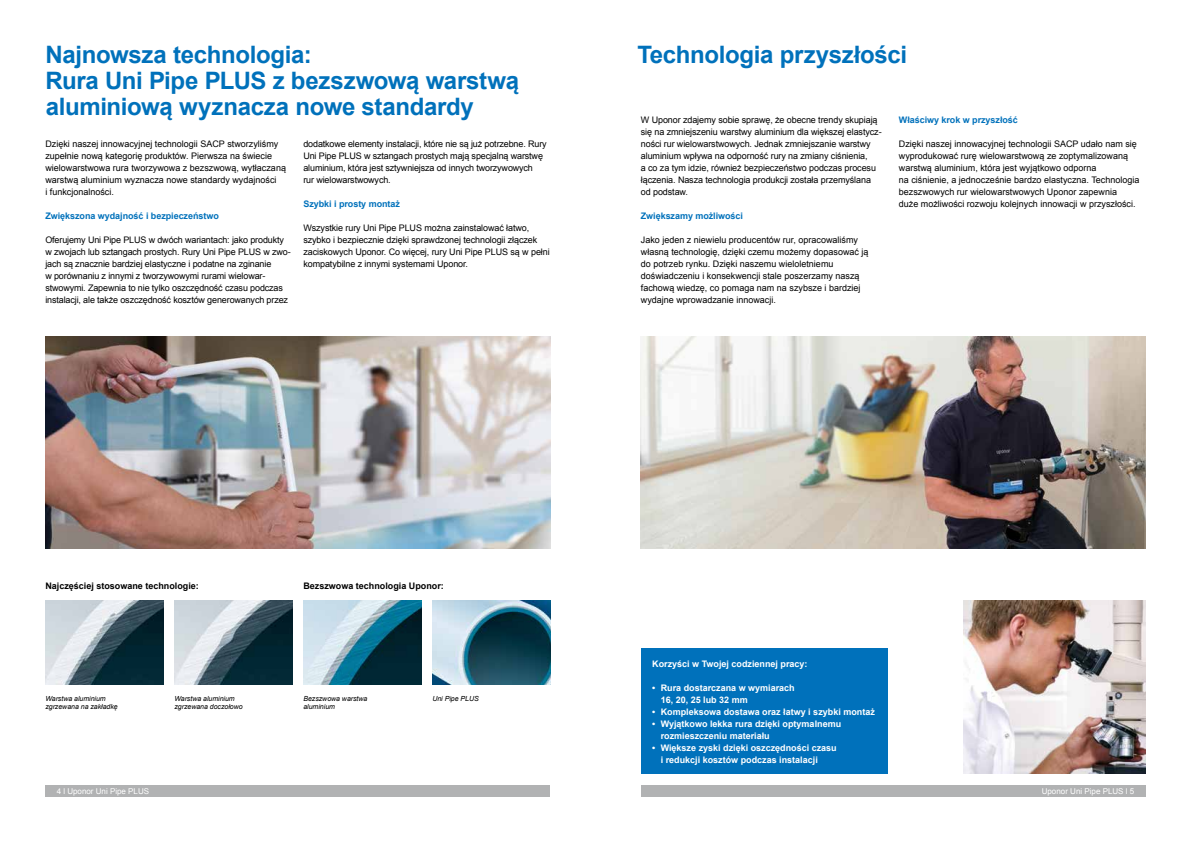
<style>
.page{position:relative;width:1191px;height:842px;background:#fff}
.page>*{position:absolute;margin:0;border:0;box-sizing:border-box;transform-origin:0 0}
.t1{font:700 24px/26px "Arial";letter-spacing:-.015em;color:#0071bb}
.t2{font:9px/12px "Arial";letter-spacing:-.01em;color:#000}
.t3{font:700 9px/12px "Arial";color:#fff}
.t4{font:700 9px "Arial";letter-spacing:-.005em;color:#0071bb}
.t5{font:700 9px "Arial";color:#000}
.t6{font:8px "Arial";color:#fff}
.t7{font:italic 7px/8px "Arial";letter-spacing:-.005em;color:#000}
</style>
<div class="page">
<img style="left:641px;top:337px;width:504px;height:211px">
<img style="left:45px;top:337px;width:505px;height:211px">
<div style="left:45px;top:785px;width:505px;height:12px;background:#b1b2b3"></div>
<div style="left:641px;top:785px;width:504px;height:12px;background:#b1b2b3"></div>
<img style="left:45px;top:600px;width:118px;height:84px">
<img style="left:174px;top:600px;width:118px;height:84px">
<img style="left:303px;top:600px;width:118px;height:84px">
<img style="left:432px;top:600px;width:118px;height:84px">
<div style="left:641px;top:649px;width:246px;height:125px;background:#0071bb"></div>
<img style="left:963px;top:600px;width:182px;height:174px">
<h1 class="t1" style="left:46px;top:42px;width:475px">Najnowsza technologia:<br>Rura Uni Pipe PLUS z bezszwową warstwą aluminiową wyznacza nowe standardy</h1>
<p class="t2" style="left:45px;top:138px;width:242px">Dzięki naszej innowacyjnej technologii SACP stworzyliśmy zupełnie nową kategorię produktów. Pierwsza na świecie wielowarstwowa rura tworzywowa z bezszwową, wytłaczaną warstwą aluminium wyznacza nowe standardy wydajności<br>i funkcjonalności.</p>
<p class="t4" style="left:45px;top:210px;width:175px">Zwiększona wydajność i bezpieczeństwo</p>
<p class="t2" style="left:45px;top:234px;width:247px">Oferujemy Uni Pipe PLUS w dwóch wariantach: jako produkty w zwojach lub sztangach prostych. Rury Uni Pipe PLUS w zwo&shy;jach są znacznie bardziej elastyczne i podatne na zginanie<br>w porównaniu z innymi z tworzywowymi rurami wielowar&shy;stwowymi. Zapewnia to nie tylko oszczędność czasu podczas instalacji, ale także oszczędność kosztów generowanych przez</p>
<p class="t2" style="left:303px;top:138px;width:245px">dodatkowe elementy instalacji, które nie są już potrzebne. Rury Uni Pipe PLUS w sztangach prostych mają specjalną warstwę aluminium, która jest sztywniejsza od innych tworzywowych<br>rur wielowarstwowych.</p>
<p class="t4" style="left:303px;top:198px;width:98px">Szybki i prosty montaż</p>
<p class="t2" style="left:303px;top:222px;width:248px">Wszystkie rury Uni Pipe PLUS można zainstalować łatwo, szybko i bezpiecznie dzięki sprawdzonej technologii złączek zaciskowych Uponor. Co więcej, rury Uni Pipe PLUS są w pełni kompatybilne z innymi systemami Uponor.</p>
<h1 class="t1" style="left:637px;top:42px;width:271px">Technologia przyszłości</h1>
<p class="t2" style="left:641px;top:114px;width:242px">W Uponor zdajemy sobie sprawę, że obecne trendy skupiają się na zmniejszeniu warstwy aluminium dla większej elastycz&shy;ności rur wielowarstwowych. Jednak zmniejszanie warstwy aluminium wpływa na odporność rury na zmiany ciśnienia,<br>a co za tym idzie, również bezpieczeństwo podczas procesu łączenia. Nasza technologia produkcji została przemyślana od podstaw.</p>
<p class="t4" style="left:641px;top:210px;width:104px">Zwiększamy możliwości</p>
<p class="t2" style="left:641px;top:234px;width:229px">Jako jeden z niewielu producentów rur, opracowaliśmy własną technologię, dzięki czemu możemy dopasować ją do potrzeb rynku. Dzięki naszemu wieloletniemu doświadczeniu i konsekwencji stale poszerzamy naszą fachową wiedzę, co pomaga nam na szybsze i bardziej wydajne wprowadzanie innowacji.</p>
<p class="t4" style="left:899px;top:114px;width:120px">Właściwy krok w przyszłość</p>
<p class="t2" style="left:899px;top:138px;width:242px">Dzięki naszej innowacyjnej technologii SACP udało nam się wyprodukować rurę wielowarstwową ze zoptymalizowaną warstwą aluminium, która jest wyjątkowo odporna<br>na ciśnienie, a jednocześnie bardzo elastyczna. Technologia bezszwowych rur wielowarstwowych Uponor zapewnia<br>duże możliwości rozwoju kolejnych innowacji w przyszłości.</p>
<p class="t5" style="left:45px;top:580px;width:155px">Najczęściej stosowane technologie:</p>
<p class="t5" style="left:303px;top:580px;width:142px">Bezszwowa technologia Uponor:</p>
<p class="t7" style="left:45px;top:694px;width:74px">Warstwa aluminium zgrzewana na zakładkę</p>
<p class="t7" style="left:174px;top:694px;width:70px">Warstwa aluminium zgrzewana doczołowo</p>
<p class="t7" style="left:303px;top:694px;width:66px">Bezszwowa warstwa aluminium</p>
<p class="t7" style="left:432px;top:694px;width:48px">Uni Pipe PLUS</p>
<p class="t3" style="left:652px;top:658px;width:157px">Korzyści w Twojej codziennej pracy:</p>
<p class="t3" style="left:660px;top:682px;width:136px;text-indent:-9px">• Rura dostarczana w wymiarach<br>16, 20, 25 lub 32 mm</p>
<p class="t3" style="left:652px;top:706px;width:224px">• Kompleksowa dostawa oraz łatwy i szybki montaż</p>
<p class="t3" style="left:660px;top:718px;width:182px;text-indent:-9px">• Wyjątkowo lekka rura dzięki optymalnemu rozmieszczeniu materiału</p>
<p class="t3" style="left:660px;top:742px;width:177px;text-indent:-9px">• Większe zyski dzięki oszczędności czasu i redukcji kosztów podczas instalacji</p>
<p class="t6" style="left:57px;top:786px;width:94px">4 l Uponor Uni Pipe PLUS</p>
<p class="t6" style="left:1041px;top:786px;width:94px">Uponor Uni Pipe PLUS l 5</p>
</div>
